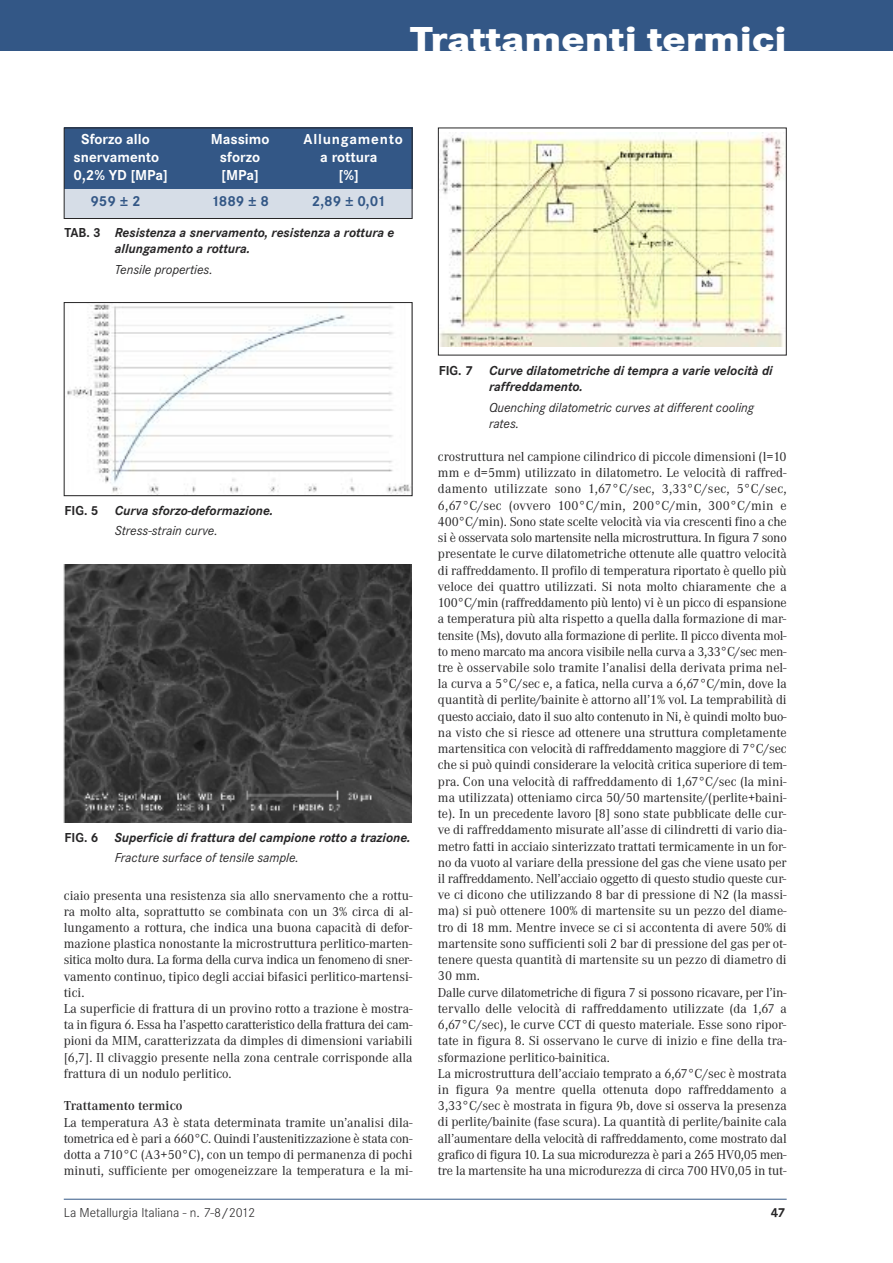
<style>
.page{position:relative;width:893px;height:1263px;background:#fff}
.page>*{position:absolute;margin:0;border:0;box-sizing:border-box;transform-origin:0 0}
.t1{font:800 36px "Corporate S";color:#fff;scale:1.14 1}
.t2{font:700 15px "Corporate S";color:#fff}
.t3{font:700 15px "Corporate S";color:#335786}
.t4{font:700 15px "Corporate S";letter-spacing:.05em;color:#fff}
.t5{font:13.5px/16.2px "Corporate A";color:#272627}
.t6{font:italic 700 13.5px/16.2px "Corporate S";color:#272627}
.t7{font:italic 13.5px/16.2px "Corporate S";color:#272627}
.t8{font:300 13.5px "Corporate S";color:#272627}
.t9{font:600 13.5px "Corporate A";color:#272627}
.t10{font:700 13.5px "Corporate S";color:#272627}
.s1{font-style:normal}
.s2{font-weight:400}
</style>
<div class="page">
<div style="left:64px;top:190px;width:348px;height:29px;background:#d6dde7"></div>
<div style="left:64px;top:128px;width:348px;height:61px;background:#335786"></div>
<div style="left:0;top:0;width:893px;height:51px;background:#335786"></div>
<hr style="left:64px;top:1199px;width:723px;height:1px;background:#335786">
<div style="left:64px;top:128px;width:348px;height:91px;border:1px solid #272627"></div>
<img style="left:67px;top:304px;width:343px;height:190px">
<div style="left:64px;top:302px;width:348px;height:194px;border:1px solid #272627"></div>
<img style="left:64px;top:564px;width:348px;height:259px">
<img style="left:440px;top:133px;width:345px;height:214px">
<div style="left:438px;top:128px;width:349px;height:227px;border:1px solid #272627"></div>
<h1 class="t1" style="left:410px;top:18px;width:332px">Trattamenti termici</h1>
<p class="t2" style="left:81px;top:130px;width:70px">Sforzo allo</p>
<p class="t2" style="left:211px;top:130px;width:60px">Massimo</p>
<p class="t4" style="left:304px;top:130px;width:101px">Allungamento</p>
<p class="t2" style="left:74px;top:148px;width:87px">snervamento</p>
<p class="t2" style="left:220px;top:148px;width:42px">sforzo</p>
<p class="t2" style="left:320px;top:148px;width:59px">a rottura</p>
<p class="t2" style="left:74px;top:166px;width:96px">0,2% YD [MPa]</p>
<p class="t2" style="left:221px;top:166px;width:39px">[MPa]</p>
<p class="t2" style="left:339px;top:166px;width:21px">[%]</p>
<p class="t3" style="left:90px;top:192px;width:52px">959 ± 2</p>
<p class="t3" style="left:211px;top:192px;width:60px">1889 ± 8</p>
<p class="t3" style="left:312px;top:192px;width:75px">2,89 ± 0,01</p>
<p class="t6" style="left:115px;top:224px;width:281px;text-indent:-50px"><span class="s1">TAB. 3</span> Resistenza a snervamento, resistenza a rottura e allungamento a rottura.</p>
<p class="t7" style="left:115px;top:261px;width:100px">Tensile properties.</p>
<p class="t6" style="left:489px;top:362px;width:285px;text-indent:-50px"><span class="s1">FIG. 7</span> Curve dilatometriche di tempra a varie velocità di raffreddamento.</p>
<p class="t7" style="left:489px;top:399px;width:267px">Quenching dilatometric curves at different cooling rates.</p>
<p class="t6" style="left:65px;top:500px;width:210px;line-height:20.4px;text-align:center"><span class="s1">FIG. 5</span> Curva sforzo-deformazione.<br><span class="s2">Stress-strain curve.</span></p>
<p class="t6" style="left:115px;top:827px;width:297px;line-height:20.4px;text-indent:-50px"><span class="s1">FIG. 6</span> Superficie di frattura del campione rotto a trazione.<br><span class="s2">Fracture surface of tensile sample.</span></p>
<p class="t5" style="left:64px;top:887px;width:350px">ciaio presenta una resistenza sia allo snervamento che a rottu&shy;ra molto alta, soprattutto se combinata con un 3% circa di al&shy;lungamento a rottura, che indica una buona capacità di defor&shy;mazione plastica nonostante la microstruttura perlitico-marten&shy;sitica molto dura. La forma della curva indica un fenomeno di sner&shy;vamento continuo, tipico degli acciai bifasici perlitico-martensi&shy;tici.<br>La superficie di frattura di un provino rotto a trazione è mostra&shy;ta in figura 6. Essa ha l’aspetto caratteristico della frattura dei cam&shy;pioni da MIM, caratterizzata da dimples di dimensioni variabili [6,7]. Il clivaggio presente nella zona centrale corrisponde alla frattura di un nodulo perlitico.</p>
<p class="t9" style="left:64px;top:1098px;width:120px">Trattamento termico</p>
<p class="t5" style="left:64px;top:1114px;width:350px;text-align:justify">La temperatura A3 è stata determinata tramite un’analisi dila&shy;tometrica ed è pari a 660°C. Quindi l’austenitizzazione è stata con&shy;dotta a 710°C (A3+50°C), con un tempo di permanenza di pochi minuti, sufficiente per omogeneizzare la temperatura e la mi-</p>
<p class="t5" style="left:438px;top:448px;width:350px">crostruttura nel campione cilindrico di piccole dimensioni (l=10 mm e d=5mm) utilizzato in dilatometro. Le velocità di raffred&shy;damento utilizzate sono 1,67°C/sec, 3,33°C/sec, 5°C/sec, 6,67°C/sec (ovvero 100°C/min, 200°C/min, 300°C/min e 400°C/min). Sono state scelte velocità via via crescenti fino a che si è osservata solo martensite nella microstruttura. In figura 7 sono presentate le curve dilatometriche ottenute alle quattro velocità di raffreddamento. Il profilo di temperatura riportato è quello più veloce dei quattro utilizzati. Si nota molto chiaramente che a 100°C/min (raffreddamento più lento) vi è un picco di espansione a temperatura più alta rispetto a quella dalla formazione di mar&shy;tensite (Ms), dovuto alla formazione di perlite. Il picco diventa mol&shy;to meno marcato ma ancora visibile nella curva a 3,33°C/sec men&shy;tre è osservabile solo tramite l’analisi della derivata prima nel&shy;la curva a 5°C/sec e, a fatica, nella curva a 6,67°C/min, dove la quantità di perlite/bainite è attorno all’1% vol. La temprabilità di questo acciaio, dato il suo alto contenuto in Ni, è quindi molto buo&shy;na visto che si riesce ad ottenere una struttura completamente martensitica con velocità di raffreddamento maggiore di 7°C/sec che si può quindi considerare la velocità critica superiore di tem&shy;pra. Con una velocità di raffreddamento di 1,67°C/sec (la mini&shy;ma utilizzata) otteniamo circa 50/50 martensite/(perlite+baini&shy;te). In un precedente lavoro [8] sono state pubblicate delle cur&shy;ve di raffreddamento misurate all’asse di cilindretti di vario dia&shy;metro fatti in acciaio sinterizzato trattati termicamente in un for&shy;no da vuoto al variare della pressione del gas che viene usato per il raffreddamento. Nell’acciaio oggetto di questo studio queste cur&shy;ve ci dicono che utilizzando 8 bar di pressione di N2 (la massi&shy;ma) si può ottenere 100% di martensite su un pezzo del diame&shy;tro di 18 mm. Mentre invece se ci si accontenta di avere 50% di martensite sono sufficienti soli 2 bar di pressione del gas per ot&shy;tenere questa quantità di martensite su un pezzo di diametro di 30 mm.<br>Dalle curve dilatometriche di figura 7 si possono ricavare, per l’in&shy;tervallo delle velocità di raffreddamento utilizzate (da 1,67 a 6,67°C/sec), le curve CCT di questo materiale. Esse sono ripor&shy;tate in figura 8. Si osservano le curve di inizio e fine della tra&shy;sformazione perlitico-bainitica.<br>La microstruttura dell’acciaio temprato a 6,67°C/sec è mostrata in figura 9a mentre quella ottenuta dopo raffreddamento a 3,33°C/sec è mostrata in figura 9b, dove si osserva la presenza di perlite/bainite (fase scura). La quantità di perlite/bainite cala all’aumentare della velocità di raffreddamento, come mostrato dal grafico di figura 10. La sua microdurezza è pari a 265 HV0,05 men&shy;tre la martensite ha una microdurezza di circa 700 HV0,05 in tut-</p>
<p class="t8" style="left:64px;top:1204px;width:193px">La Metallurgia Italiana - n. 7-8/2012</p>
<p class="t10" style="left:771px;top:1204px;width:16px">47</p>
</div>
